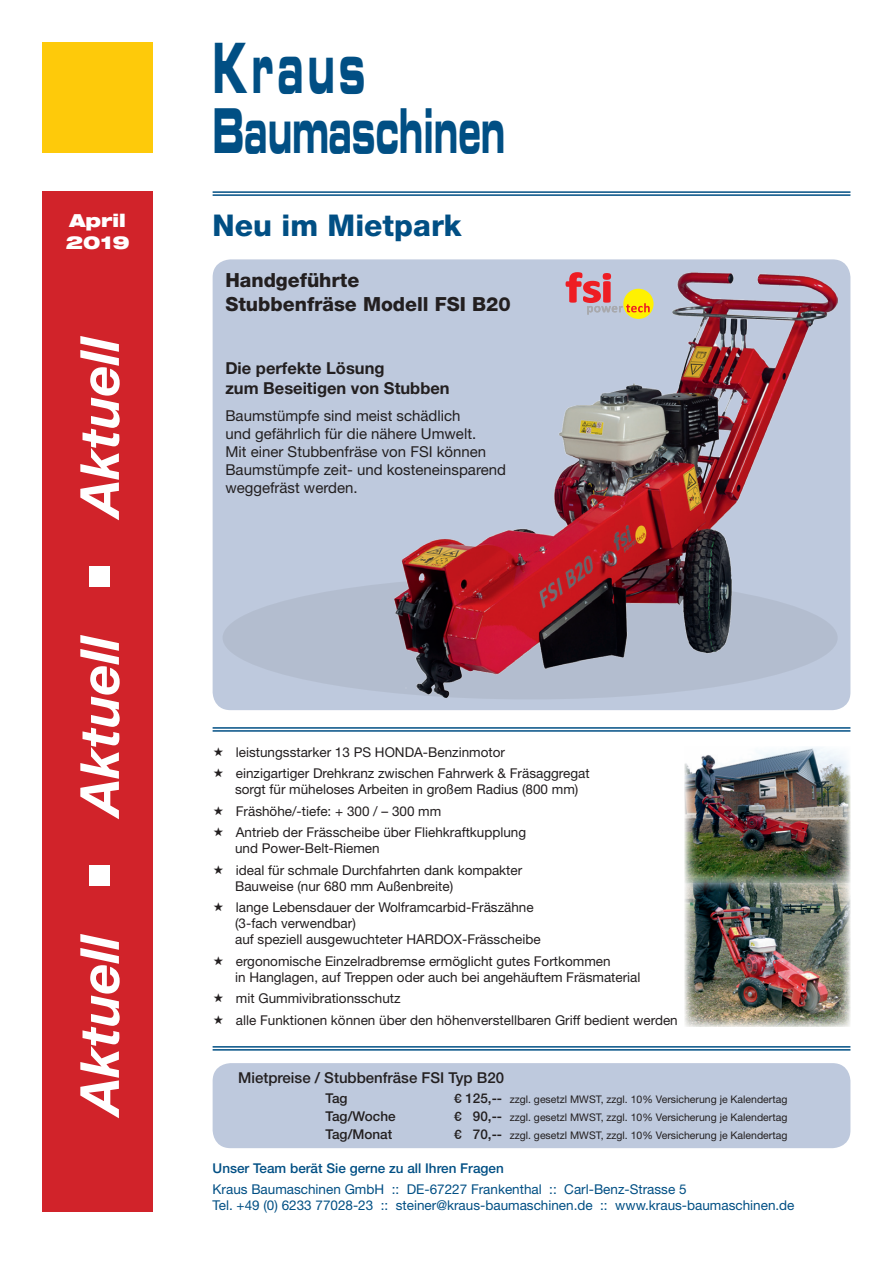
<style>
.page{position:relative;width:893px;height:1263px;background:#fff}
.page>*{position:absolute;margin:0;border:0;box-sizing:border-box;transform-origin:0 0}
.t1{font:68.4px "Eurostile Bold Extended Two";letter-spacing:.11em;color:#014f84;scale:.5 1}
.t2{font:60.9px "Eurostile Bold Extended Two";color:#014f84;scale:.5 1}
.t3{font:italic 700 54px "Helvetica Neue";color:#fff}
.t4{font:800 30px "Helvetica Neue";color:#014f84}
.t5{font:800 19.5px "Helvetica Neue";color:#231f20}
.t6{font:900 expanded 18px "Helvetica Neue";color:#fff}
.t7{font:700 16.5px "Helvetica Neue";color:#231f20}
.t8{font:15px/18px "Helvetica Neue";color:#231f20}
.t9{font:500 15px "Helvetica Neue";color:#231f20}
.t10{font:13.5px "Helvetica Neue";color:#231f20}
.t11{font:13.5px "Helvetica Neue";color:#014f84}
.t12{font:500 13.5px "Helvetica Neue";color:#014f84}
.t13{font:500 13.5px "Helvetica Neue";color:#231f20}
.t14{font:10.5px "Helvetica Neue";color:#231f20}
.s1{font-family:"Swiss 721 BT";font-weight:500;font-size:13.5px}
.s2{font-weight:500;font-size:13.5px}
</style>
<div class="page">
<div style="left:43px;top:191px;width:110px;height:1021px;background:#d1232a"></div>
<div style="left:43px;top:43px;width:110px;height:110px;background:#feca0a"></div>
<hr style="left:213px;top:727px;width:637px;height:2px;background:#014f84">
<hr style="left:213px;top:730px;width:637px;height:2px;background:#014f84">
<hr style="left:213px;top:1046px;width:637px;height:1px;background:#014f84">
<hr style="left:213px;top:1049px;width:637px;height:1px;background:#014f84">
<hr style="left:213px;top:191px;width:637px;height:2px;background:#014f84">
<hr style="left:213px;top:194px;width:637px;height:2px;background:#014f84">
<div style="left:213px;top:1063px;width:637px;height:85px;background:#bec9dd;border-radius:18px"></div>
<div style="left:213px;top:259px;width:637px;height:451px;background:#bec9dd;border-radius:18px"></div>
<div style="left:223px;top:576px;width:615px;height:123px;background:#b3bdcf;border-radius:50%"></div>
<img style="left:395px;top:272px;width:443px;height:425px">
<img style="left:685px;top:883px;width:165px;height:144px">
<img style="left:685px;top:747px;width:165px;height:136px">
<div style="left:623px;top:289px;width:30px;height:30px;background:#fff101;border-radius:50%"></div>
<svg style="left:566px;top:272px;width:84px;height:43px"></svg>
<p class="t6" style="left:70px;top:209px;width:58px">April</p>
<p class="t6" style="left:66px;top:231px;width:66px">2019</p>
<p class="t3" style="left:66px;top:1114px;width:780px;rotate:-90deg">Aktuell ○ Aktuell ○ Aktuell</p>
<p class="t1" style="left:213px;top:19px;width:307px">Kraus</p>
<p class="t2" style="left:213px;top:87px;width:587px">Baumaschinen</p>
<p class="t4" style="left:213px;top:207px;width:250px">Neu im Mietpark</p>
<p class="t5" style="left:225px;top:269px;width:136px">Handgeführte</p>
<p class="t5" style="left:225px;top:292px;width:287px">Stubbenfräse Modell FSI B20</p>
<p class="t7" style="left:225px;top:358px;width:161px">Die perfekte Lösung</p>
<p class="t7" style="left:225px;top:378px;width:226px">zum Beseitigen von Stubben</p>
<p class="t8" style="left:225px;top:406px;width:282px">Baumstümpfe sind meist schädlich<br>und gefährlich für die nähere Umwelt.<br>Mit einer Stubbenfräse von FSI können Baumstümpfe zeit- und kosteneinsparend weggefräst werden.</p>
<p class="t10" style="left:236px;top:744px;width:271px">leistungsstarker 13 PS HONDA-Benzinmotor</p>
<p class="t10" style="left:236px;top:765px;width:355px">einzigartiger Drehkranz zwischen Fahrwerk &amp; Fräsaggregat</p>
<p class="t10" style="left:235px;top:781px;width:345px">sorgt für müheloses Arbeiten in großem Radius (800 mm)</p>
<p class="t10" style="left:236px;top:803px;width:207px">Fräshöhe/-tiefe: + 300 / – 300 mm</p>
<p class="t10" style="left:236px;top:824px;width:292px">Antrieb der Frässcheibe über Fliehkraftkupplung</p>
<p class="t10" style="left:235px;top:840px;width:146px">und Power-Belt-Riemen</p>
<p class="t10" style="left:236px;top:862px;width:288px">ideal für schmale Durchfahrten dank kompakter</p>
<p class="t10" style="left:235px;top:878px;width:220px">Bauweise (nur 680 mm Außenbreite)</p>
<p class="t10" style="left:236px;top:899px;width:299px">lange Lebensdauer der Wolframcarbid-Fräszähne</p>
<p class="t10" style="left:235px;top:915px;width:122px">(3-fach verwendbar)</p>
<p class="t10" style="left:235px;top:931px;width:307px">auf speziell ausgewuchteter HARDOX-Frässcheibe</p>
<p class="t10" style="left:236px;top:953px;width:376px">ergonomische Einzelradbremse ermöglicht gutes Fortkommen</p>
<p class="t10" style="left:235px;top:969px;width:407px">in Hanglagen, auf Treppen oder auch bei angehäuftem Fräsmaterial</p>
<p class="t10" style="left:236px;top:990px;width:166px">mit Gummivibrationsschutz</p>
<p class="t10" style="left:236px;top:1012px;width:443px">alle Funktionen können über den höhenverstellbaren Griff bedient werden</p>
<p class="t9" style="left:238px;top:1069px;width:267px">Mietpreise / Stubbenfräse FSI Typ B20</p>
<p class="t13" style="left:325px;top:1090px;width:24px">Tag</p>
<p class="t14" style="left:454px;top:1093px;width:335px"><span class="s1">¤</span> <span class="s2">125,--</span> zzgl. gesetzl MWST, zzgl. 10% Versicherung je Kalendertag</p>
<p class="t13" style="left:325px;top:1108px;width:72px">Tag/Woche</p>
<p class="t14" style="left:454px;top:1111px;width:335px"><span class="s1">¤</span> <span class="s2">90,--</span> zzgl. gesetzl MWST, zzgl. 10% Versicherung je Kalendertag</p>
<p class="t13" style="left:325px;top:1126px;width:68px">Tag/Monat</p>
<p class="t14" style="left:454px;top:1129px;width:335px"><span class="s1">¤</span> <span class="s2">70,--</span> zzgl. gesetzl MWST, zzgl. 10% Versicherung je Kalendertag</p>
<p class="t12" style="left:213px;top:1160px;width:293px">Unser Team berät Sie gerne zu all Ihren Fragen</p>
<p class="t11" style="left:213px;top:1181px;width:475px">Kraus Baumaschinen GmbH :: DE-67227 Frankenthal :: Carl-Benz-Strasse 5</p>
<p class="t11" style="left:213px;top:1197px;width:583px">Tel. +49 (0) 6233 77028-23 :: steiner@kraus-baumaschinen.de :: www.kraus-baumaschinen.de</p>
</div>
